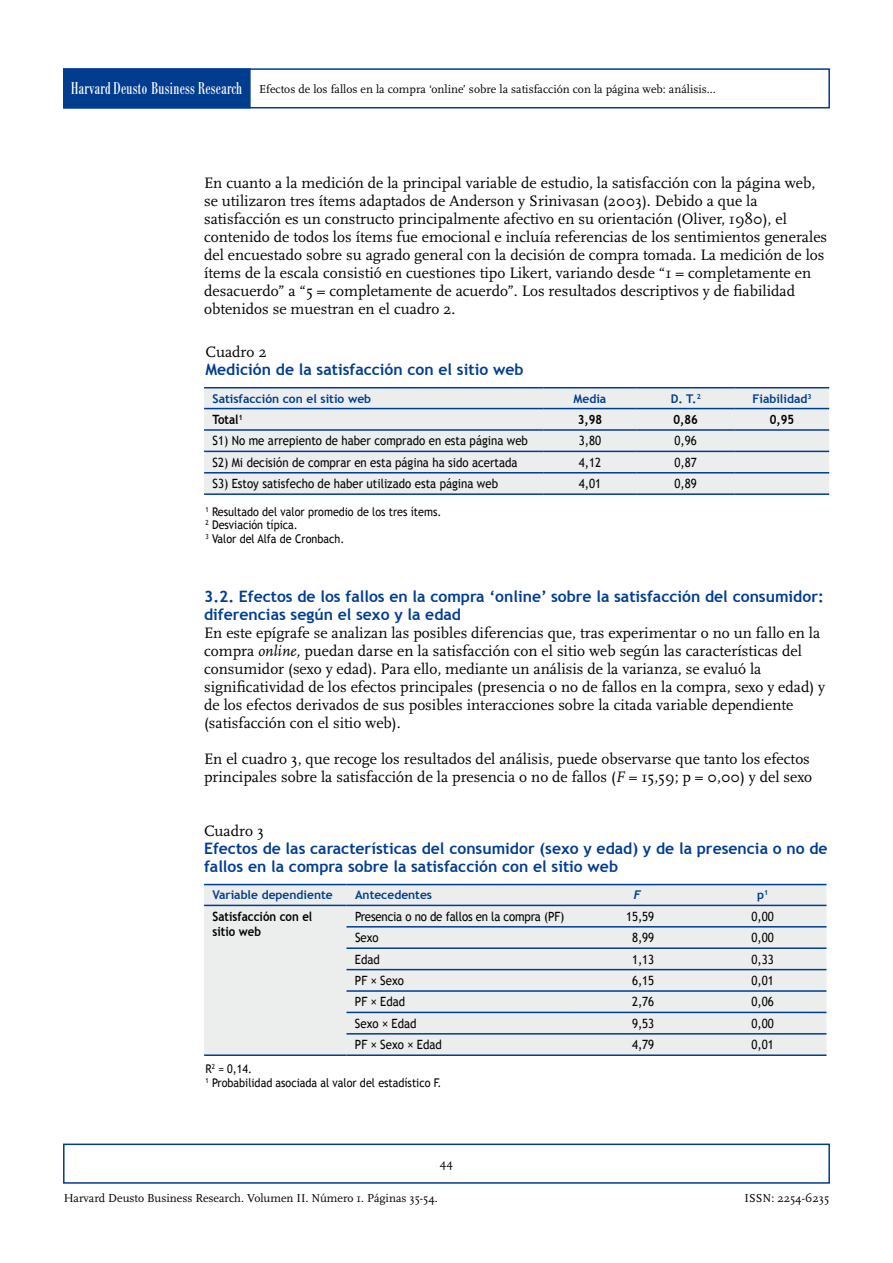
<style>
.page{position:relative;width:893px;height:1263px;background:#fff}
.page>*{position:absolute;margin:0;border:0;box-sizing:border-box;transform-origin:0 0}
.t1{font:15.75px/18px "Scala";color:#000}
.t2{font:700 15.75px/18px "Trebuchet MS";color:#003d8f}
.t3{font:12.75px "Trebuchet MS";color:#000;scale:.9 1}
.t4{font:700 12.75px/15px "Trebuchet MS";color:#000;scale:.9 1}
.t5{font:12px "Scala";color:#000}
.t6{font:12px/13.5px "Trebuchet MS";color:#000;scale:.9 1}
.t7{font:700 12px "Trebuchet MS";color:#003d8f}
.t8{font:italic 700 12px "Trebuchet";color:#003d8f}
.s1{font-family:"Bodoni BE";font-stretch:condensed;font-size:16.8px;color:#fff}
.s2{font-style:italic}
</style>
<div class="page">
<div style="left:63px;top:68px;width:767px;height:40px;border:2px solid #003d8f"></div>
<div style="left:63px;top:1143px;width:767px;height:41px;border:2px solid #003d8f"></div>
<div style="left:63px;top:68px;width:188px;height:40px;background:#003d8f;border:2px solid #003d8f"></div>
<div style="left:204px;top:388px;width:625px;height:105px;background:#eceded"></div>
<hr style="left:204px;top:408px;width:339px;height:1px;background:#003d8f">
<hr style="left:543px;top:408px;width:94px;height:1px;background:#003d8f">
<hr style="left:637px;top:408px;width:98px;height:1px;background:#003d8f">
<hr style="left:735px;top:408px;width:94px;height:1px;background:#003d8f">
<hr style="left:204px;top:429px;width:339px;height:2px;background:#003d8f">
<hr style="left:543px;top:429px;width:94px;height:2px;background:#003d8f">
<hr style="left:637px;top:429px;width:98px;height:2px;background:#003d8f">
<hr style="left:735px;top:429px;width:94px;height:2px;background:#003d8f">
<hr style="left:204px;top:451px;width:339px;height:1px;background:#003d8f">
<hr style="left:543px;top:451px;width:94px;height:1px;background:#003d8f">
<hr style="left:637px;top:451px;width:98px;height:1px;background:#003d8f">
<hr style="left:735px;top:451px;width:94px;height:1px;background:#003d8f">
<hr style="left:204px;top:472px;width:339px;height:1px;background:#003d8f">
<hr style="left:543px;top:472px;width:94px;height:1px;background:#003d8f">
<hr style="left:637px;top:472px;width:98px;height:1px;background:#003d8f">
<hr style="left:735px;top:472px;width:94px;height:1px;background:#003d8f">
<hr style="left:204px;top:387px;width:339px;height:1px;background:#003d8f">
<hr style="left:543px;top:387px;width:94px;height:1px;background:#003d8f">
<hr style="left:637px;top:387px;width:98px;height:1px;background:#003d8f">
<hr style="left:735px;top:387px;width:94px;height:1px;background:#003d8f">
<hr style="left:204px;top:493px;width:339px;height:2px;background:#003d8f">
<hr style="left:543px;top:493px;width:94px;height:2px;background:#003d8f">
<hr style="left:637px;top:493px;width:98px;height:2px;background:#003d8f">
<hr style="left:735px;top:493px;width:94px;height:2px;background:#003d8f">
<div style="left:204px;top:885px;width:622px;height:169px;background:#eceded"></div>
<hr style="left:346px;top:905px;width:230px;height:1px;background:#003d8f">
<hr style="left:576px;top:905px;width:123px;height:1px;background:#003d8f">
<hr style="left:699px;top:905px;width:127px;height:1px;background:#003d8f">
<hr style="left:346px;top:926px;width:230px;height:1px;background:#003d8f">
<hr style="left:576px;top:926px;width:123px;height:1px;background:#003d8f">
<hr style="left:699px;top:926px;width:127px;height:1px;background:#003d8f">
<hr style="left:346px;top:947px;width:230px;height:2px;background:#003d8f">
<hr style="left:576px;top:947px;width:123px;height:2px;background:#003d8f">
<hr style="left:699px;top:947px;width:127px;height:2px;background:#003d8f">
<hr style="left:346px;top:969px;width:230px;height:1px;background:#003d8f">
<hr style="left:576px;top:969px;width:123px;height:1px;background:#003d8f">
<hr style="left:699px;top:969px;width:127px;height:1px;background:#003d8f">
<hr style="left:346px;top:990px;width:230px;height:2px;background:#003d8f">
<hr style="left:576px;top:990px;width:123px;height:2px;background:#003d8f">
<hr style="left:699px;top:990px;width:127px;height:2px;background:#003d8f">
<hr style="left:346px;top:1012px;width:230px;height:1px;background:#003d8f">
<hr style="left:576px;top:1012px;width:123px;height:1px;background:#003d8f">
<hr style="left:699px;top:1012px;width:127px;height:1px;background:#003d8f">
<hr style="left:346px;top:1033px;width:230px;height:1px;background:#003d8f">
<hr style="left:576px;top:1033px;width:123px;height:1px;background:#003d8f">
<hr style="left:699px;top:1033px;width:127px;height:1px;background:#003d8f">
<hr style="left:204px;top:884px;width:142px;height:1px;background:#003d8f">
<hr style="left:346px;top:884px;width:230px;height:1px;background:#003d8f">
<hr style="left:576px;top:884px;width:123px;height:1px;background:#003d8f">
<hr style="left:699px;top:884px;width:127px;height:1px;background:#003d8f">
<hr style="left:346px;top:1054px;width:230px;height:2px;background:#003d8f">
<hr style="left:576px;top:1054px;width:123px;height:2px;background:#003d8f">
<hr style="left:699px;top:1054px;width:127px;height:2px;background:#003d8f">
<hr style="left:204px;top:905px;width:142px;height:1px;background:#003d8f">
<hr style="left:204px;top:1054px;width:142px;height:2px;background:#003d8f">
<p class="t5" style="left:71px;top:82px;width:646px"><span class="s1">Harvard Deusto Business Research</span> Efectos de los fallos en la compra ‘online’ sobre la satisfacción con la página web: análisis...</p>
<p class="t1" style="left:204px;top:174px;width:625px">En cuanto a la medición de la principal variable de estudio, la satisfacción con la página web, se utilizaron tres ítems adaptados de Anderson y Srinivasan (2003). Debido a que la satisfacción es un constructo principalmente afectivo en su orientación (Oliver, 1980), el contenido de todos los ítems fue emocional e incluía referencias de los sentimientos generales del encuestado sobre su agrado general con la decisión de compra tomada. La medición de los ítems de la escala consistió en cuestiones tipo Likert, variando desde “1 = completamente en desacuerdo” a “5 = completamente de acuerdo”. Los resultados descriptivos y de fiabilidad obtenidos se muestran en el cuadro 2.</p>
<p class="t1" style="left:206px;top:343px;width:63px">Cuadro 2</p>
<p class="t2" style="left:206px;top:361px;width:320px">Medición de la satisfacción con el sitio web</p>
<p class="t7" style="left:213px;top:391px;width:160px">Satisfacción con el sitio web</p>
<p class="t7" style="left:574px;top:391px;width:34px">Media</p>
<p class="t7" style="left:671px;top:391px;width:32px">D. T.<sup>2</sup></p>
<p class="t7" style="left:752px;top:391px;width:61px">Fiabilidad<sup>3</sup></p>
<p class="t4" style="left:213px;top:412px;width:35px">Total<sup>1</sup></p>
<p class="t4" style="left:578px;top:412px;width:29px">3,98</p>
<p class="t4" style="left:674px;top:412px;width:29px">0,86</p>
<p class="t4" style="left:770px;top:412px;width:29px">0,95</p>
<p class="t3" style="left:213px;top:433px;width:352px">S1) No me arrepiento de haber comprado en esta página web</p>
<p class="t3" style="left:579px;top:433px;width:26px">3,80</p>
<p class="t3" style="left:675px;top:433px;width:26px">0,96</p>
<p class="t3" style="left:213px;top:455px;width:340px">S2) Mi decisión de comprar en esta página ha sido acertada</p>
<p class="t3" style="left:579px;top:455px;width:26px">4,12</p>
<p class="t3" style="left:675px;top:455px;width:26px">0,87</p>
<p class="t3" style="left:213px;top:476px;width:319px">S3) Estoy satisfecho de haber utilizado esta página web</p>
<p class="t3" style="left:579px;top:476px;width:26px">4,01</p>
<p class="t3" style="left:675px;top:476px;width:26px">0,89</p>
<p class="t6" style="left:206px;top:505px;width:263px"><sup>1</sup> Resultado del valor promedio de los tres ítems.<br><sup>2</sup> Desviación típica.<br><sup>3</sup> Valor del Alfa de Cronbach.</p>
<p class="t2" style="left:204px;top:587px;width:621px">3.2. Efectos de los fallos en la compra ‘online’ sobre la satisfacción del consumidor: diferencias según el sexo y la edad</p>
<p class="t1" style="left:204px;top:624px;width:623px">En este epígrafe se analizan las posibles diferencias que, tras experimentar o no un fallo en la compra <span class="s2">online,</span> puedan darse en la satisfacción con el sitio web según las características del consumidor (sexo y edad). Para ello, mediante un análisis de la varianza, se evaluó la significatividad de los efectos principales (presencia o no de fallos en la compra, sexo y edad) y de los efectos derivados de sus posibles interacciones sobre la citada variable dependiente (satisfacción con el sitio web).</p>
<p class="t1" style="left:204px;top:750px;width:610px">En el cuadro 3, que recoge los resultados del análisis, puede observarse que tanto los efectos principales sobre la satisfacción de la presencia o no de fallos (<span class="s2">F</span> = 15,59; p = 0,00) y del sexo</p>
<p class="t1" style="left:204px;top:822px;width:61px">Cuadro 3</p>
<p class="t2" style="left:204px;top:840px;width:625px">Efectos de las características del consumidor (sexo y edad) y de la presencia o no de fallos en la compra sobre la satisfacción con el sitio web</p>
<p class="t7" style="left:213px;top:888px;width:122px">Variable dependiente</p>
<p class="t7" style="left:355px;top:888px;width:79px">Antecedentes</p>
<p class="t8" style="left:634px;top:888px;width:9px">F</p>
<p class="t7" style="left:757px;top:888px;width:13px">p<sup>1</sup></p>
<p class="t4" style="left:213px;top:909px;width:112px">Satisfacción con el sitio web</p>
<p class="t3" style="left:355px;top:909px;width:234px">Presencia o no de fallos en la compra (PF)</p>
<p class="t3" style="left:626px;top:909px;width:33px">15,59</p>
<p class="t3" style="left:752px;top:909px;width:26px">0,00</p>
<p class="t3" style="left:355px;top:930px;width:28px">Sexo</p>
<p class="t3" style="left:632px;top:930px;width:26px">8,99</p>
<p class="t3" style="left:752px;top:930px;width:26px">0,00</p>
<p class="t3" style="left:355px;top:951px;width:29px">Edad</p>
<p class="t3" style="left:632px;top:951px;width:26px">1,13</p>
<p class="t3" style="left:752px;top:951px;width:26px">0,33</p>
<p class="t3" style="left:355px;top:973px;width:56px">PF × Sexo</p>
<p class="t3" style="left:632px;top:973px;width:26px">6,15</p>
<p class="t3" style="left:752px;top:973px;width:26px">0,01</p>
<p class="t3" style="left:355px;top:994px;width:57px">PF × Edad</p>
<p class="t3" style="left:632px;top:994px;width:26px">2,76</p>
<p class="t3" style="left:751px;top:994px;width:26px">0,06</p>
<p class="t3" style="left:355px;top:1016px;width:70px">Sexo × Edad</p>
<p class="t3" style="left:632px;top:1016px;width:26px">9,53</p>
<p class="t3" style="left:751px;top:1016px;width:26px">0,00</p>
<p class="t3" style="left:355px;top:1037px;width:98px">PF × Sexo × Edad</p>
<p class="t3" style="left:632px;top:1037px;width:26px">4,79</p>
<p class="t3" style="left:751px;top:1037px;width:26px">0,01</p>
<p class="t6" style="left:206px;top:1062px;width:264px">R<sup>2</sup> = 0,14.<br><sup>1</sup> Probabilidad asociada al valor del estadístico F.</p>
<p class="t5" style="left:440px;top:1156px;width:15px">44</p>
<p class="t5" style="left:64px;top:1192px;width:376px">Harvard Deusto Business Research. Volumen II. Número 1. Páginas 35-54.</p>
<p class="t5" style="left:745px;top:1192px;width:86px">ISSN: 2254-6235</p>
</div>
